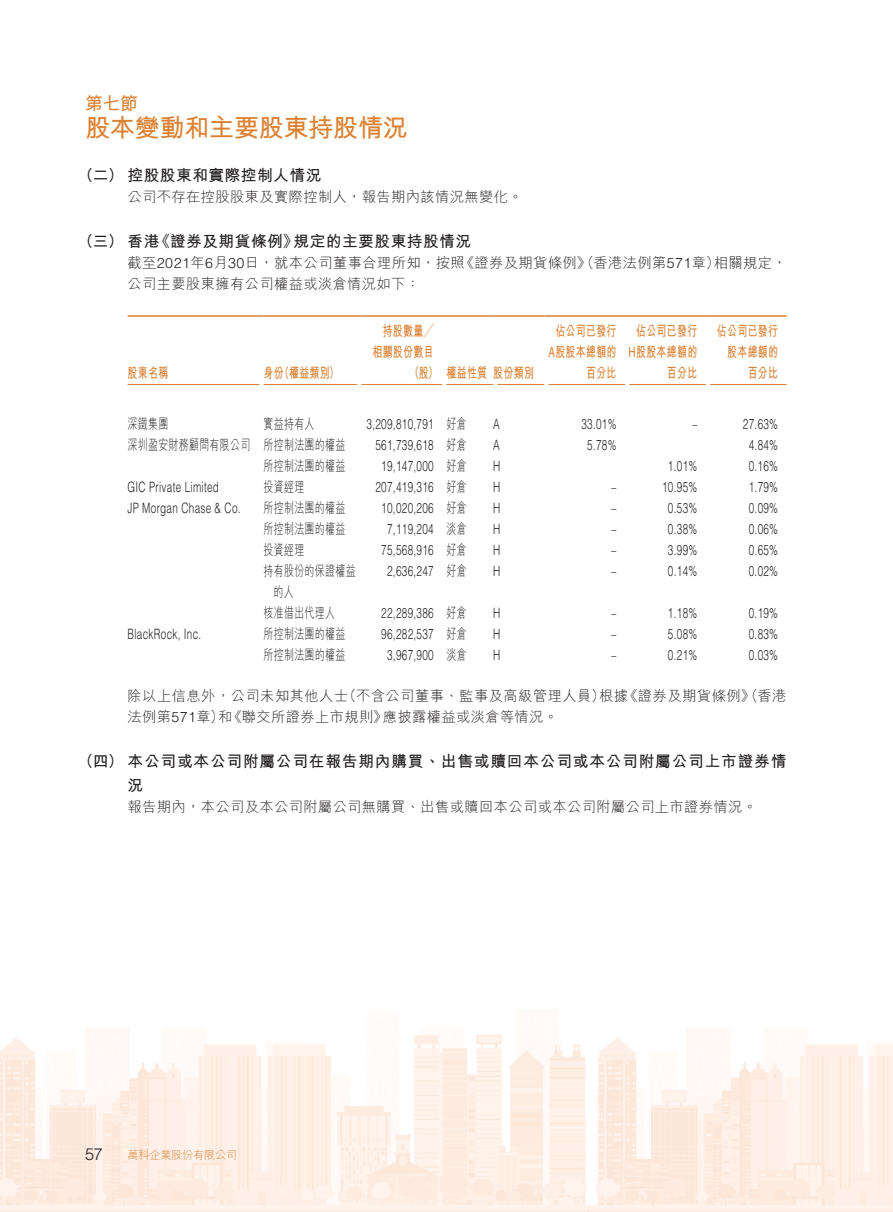
<style>
.page{position:relative;width:893px;height:1212px;background:#fff}
.page>*{position:absolute;margin:0;border:0;box-sizing:border-box;transform-origin:0 0}
.t1{font:700 25.5px "M Hei HK";letter-spacing:-.03em;color:#dc8132}
.t2{font:700 18px "M Hei HK";color:#dc8132}
.t3{font:300 16.5px "Helvetica LT Std";color:#231f20}
.t4{font:700 15.75px/24px "M Hei HK";letter-spacing:.045em;color:#231f20}
.t5{font:300 14.25px "Helvetica LT Std";letter-spacing:.03em;color:#231f20;scale:.7 1}
.t6{font:300 14.25px/21px "M Hei HK";letter-spacing:.03em;color:#231f20}
.t7{font:300 14.25px/21px "M Hei HK";letter-spacing:.03em;color:#231f20;scale:.7 1}
.t8{font:700 14.25px/21px "M Hei HK";letter-spacing:.03em;color:#dc8132;text-align:right;scale:.7 1}
.t9{font:300 11.25px "M Hei HK";letter-spacing:-.03em;color:#dc8132}
.s1{font-family:"Helvetica LT Std"}
.s2{font-family:"Helvetica LT Std";font-weight:400}
.s3{font-family:"M Hei HK"}
</style>
<div class="page">
<img style="left:0;top:1029px;width:893px;height:183px">
<hr style="left:128px;top:315px;width:136px;height:2px;background:#dc8132">
<hr style="left:264px;top:315px;width:97px;height:2px;background:#dc8132">
<hr style="left:361px;top:315px;width:132px;height:2px;background:#dc8132">
<hr style="left:493px;top:315px;width:51px;height:2px;background:#dc8132">
<hr style="left:544px;top:315px;width:81px;height:2px;background:#dc8132">
<hr style="left:625px;top:315px;width:81px;height:2px;background:#dc8132">
<hr style="left:706px;top:315px;width:81px;height:2px;background:#dc8132">
<hr style="left:128px;top:384px;width:131px;height:1px;background:#dc8132">
<hr style="left:264px;top:384px;width:93px;height:1px;background:#dc8132">
<hr style="left:361px;top:384px;width:81px;height:1px;background:#dc8132">
<hr style="left:446px;top:384px;width:47px;height:1px;background:#dc8132">
<hr style="left:497px;top:384px;width:47px;height:1px;background:#dc8132">
<hr style="left:549px;top:384px;width:76px;height:1px;background:#dc8132">
<hr style="left:629px;top:384px;width:77px;height:1px;background:#dc8132">
<hr style="left:710px;top:384px;width:77px;height:1px;background:#dc8132">
<p class="t2" style="left:85px;top:90px;width:54px">第七節</p>
<h1 class="t1" style="left:85px;top:109px;width:324px">股本變動和主要股東持股情況</h1>
<p class="t4" style="left:78px;top:162px;width:245px">（二）控股股東和實際控制人情況</p>
<p class="t6" style="left:128px;top:186px;width:397px">公司不存在控股股東及實際控制人，報告期內該情況無變化。</p>
<p class="t4" style="left:78px;top:228px;width:395px">（三）香港《證券及期貨條例》規定的主要股東持股情況</p>
<p class="t6" style="left:128px;top:252px;width:661px">截至<span class="s1">2021</span>年<span class="s1">6</span>月<span class="s1">30</span>日，就本公司董事合理所知，按照《證券及期貨條例》（香港法例第<span class="s1">571</span>章）相關規定，公司主要股東擁有公司權益或淡倉情況如下：</p>
<p class="t8" style="left:128px;top:361px;width:60px">股東名稱</p>
<p class="t8" style="left:264px;top:361px;width:109px">身份（權益類別）</p>
<p class="t8" style="left:383px;top:319px;width:74px">持股數量╱</p>
<p class="t8" style="left:372px;top:340px;width:89px">相關股份數目</p>
<p class="t8" style="left:409px;top:361px;width:179px">（股） 權益性質 股份類別</p>
<p class="t8" style="left:548px;top:319px;width:99px">佔公司已發行<br><span class="s2">A</span>股股本總額的百分比</p>
<p class="t8" style="left:629px;top:319px;width:100px">佔公司已發行<br><span class="s2">H</span>股股本總額的百分比</p>
<p class="t8" style="left:717px;top:319px;width:89px">佔公司已發行股本總額的百分比</p>
<p class="t7" style="left:128px;top:413px;width:60px">深鐵集團</p>
<p class="t7" style="left:264px;top:413px;width:74px">實益持有人</p>
<p class="t5" style="left:367px;top:415px;width:144px">3,209,810,791 <span class="s3">好倉</span></p>
<p class="t5" style="left:493px;top:415px;width:11px">A</p>
<p class="t5" style="left:581px;top:415px;width:52px">33.01%</p>
<p class="t5" style="left:692px;top:415px;width:9px">–</p>
<p class="t5" style="left:743px;top:415px;width:52px">27.63%</p>
<p class="t7" style="left:128px;top:434px;width:313px">深圳盈安財務顧問有限公司 所控制法團的權益</p>
<p class="t5" style="left:375px;top:436px;width:132px">561,739,618 <span class="s3">好倉</span></p>
<p class="t5" style="left:493px;top:436px;width:11px">A</p>
<p class="t5" style="left:587px;top:436px;width:43px">5.78%</p>
<p class="t5" style="left:749px;top:436px;width:43px">4.84%</p>
<p class="t7" style="left:264px;top:455px;width:118px">所控制法團的權益</p>
<p class="t5" style="left:381px;top:457px;width:123px">19,147,000 <span class="s3">好倉</span></p>
<p class="t5" style="left:493px;top:457px;width:12px">H</p>
<p class="t5" style="left:668px;top:457px;width:43px">1.01%</p>
<p class="t5" style="left:749px;top:457px;width:43px">0.16%</p>
<p class="t5" style="left:128px;top:478px;width:132px">GIC Private Limited</p>
<p class="t7" style="left:264px;top:476px;width:60px">投資經理</p>
<p class="t5" style="left:375px;top:478px;width:132px">207,419,316 <span class="s3">好倉</span></p>
<p class="t5" style="left:493px;top:478px;width:12px">H</p>
<p class="t5" style="left:612px;top:478px;width:9px">–</p>
<p class="t5" style="left:662px;top:478px;width:52px">10.95%</p>
<p class="t5" style="left:749px;top:478px;width:43px">1.79%</p>
<p class="t5" style="left:128px;top:499px;width:163px">JP Morgan Chase &amp; Co.</p>
<p class="t7" style="left:264px;top:497px;width:118px">所控制法團的權益</p>
<p class="t5" style="left:381px;top:499px;width:123px">10,020,206 <span class="s3">好倉</span></p>
<p class="t5" style="left:493px;top:499px;width:12px">H</p>
<p class="t5" style="left:612px;top:499px;width:9px">–</p>
<p class="t5" style="left:668px;top:499px;width:43px">0.53%</p>
<p class="t5" style="left:749px;top:499px;width:43px">0.09%</p>
<p class="t7" style="left:264px;top:518px;width:118px">所控制法團的權益</p>
<p class="t5" style="left:387px;top:520px;width:115px">7,119,204 <span class="s3">淡倉</span></p>
<p class="t5" style="left:493px;top:520px;width:12px">H</p>
<p class="t5" style="left:612px;top:520px;width:9px">–</p>
<p class="t5" style="left:668px;top:520px;width:43px">0.38%</p>
<p class="t5" style="left:749px;top:520px;width:43px">0.06%</p>
<p class="t7" style="left:264px;top:539px;width:60px">投資經理</p>
<p class="t5" style="left:381px;top:541px;width:123px">75,568,916 <span class="s3">好倉</span></p>
<p class="t5" style="left:493px;top:541px;width:12px">H</p>
<p class="t5" style="left:612px;top:541px;width:9px">–</p>
<p class="t5" style="left:668px;top:541px;width:43px">3.99%</p>
<p class="t5" style="left:749px;top:541px;width:43px">0.65%</p>
<p class="t7" style="left:274px;top:560px;width:119px;text-indent:-10px">持有股份的保證權益的人</p>
<p class="t5" style="left:387px;top:562px;width:115px">2,636,247 <span class="s3">好倉</span></p>
<p class="t5" style="left:493px;top:562px;width:12px">H</p>
<p class="t5" style="left:612px;top:562px;width:9px">–</p>
<p class="t5" style="left:668px;top:562px;width:43px">0.14%</p>
<p class="t5" style="left:749px;top:562px;width:43px">0.02%</p>
<p class="t7" style="left:264px;top:602px;width:104px">核准借出代理人</p>
<p class="t5" style="left:381px;top:604px;width:123px">22,289,386 <span class="s3">好倉</span></p>
<p class="t5" style="left:493px;top:604px;width:12px">H</p>
<p class="t5" style="left:612px;top:604px;width:9px">–</p>
<p class="t5" style="left:668px;top:604px;width:43px">1.18%</p>
<p class="t5" style="left:749px;top:604px;width:43px">0.19%</p>
<p class="t5" style="left:128px;top:625px;width:107px">BlackRock, Inc.</p>
<p class="t7" style="left:264px;top:623px;width:118px">所控制法團的權益</p>
<p class="t5" style="left:381px;top:625px;width:123px">96,282,537 <span class="s3">好倉</span></p>
<p class="t5" style="left:493px;top:625px;width:12px">H</p>
<p class="t5" style="left:612px;top:625px;width:9px">–</p>
<p class="t5" style="left:668px;top:625px;width:43px">5.08%</p>
<p class="t5" style="left:749px;top:625px;width:43px">0.83%</p>
<p class="t7" style="left:264px;top:644px;width:118px">所控制法團的權益</p>
<p class="t5" style="left:387px;top:646px;width:115px">3,967,900 <span class="s3">淡倉</span></p>
<p class="t5" style="left:493px;top:646px;width:12px">H</p>
<p class="t5" style="left:612px;top:646px;width:9px">–</p>
<p class="t5" style="left:668px;top:646px;width:43px">0.21%</p>
<p class="t5" style="left:749px;top:646px;width:43px">0.03%</p>
<p class="t6" style="left:128px;top:684px;width:660px">除以上信息外，公司未知其他人士（不含公司董事、監事及高級管理人員）根據《證券及期貨條例》（香港法例第<span class="s1">571</span>章）和《聯交所證券上市規則》應披露權益或淡倉等情況。</p>
<p class="t4" style="left:128px;top:747px;width:660px;text-indent:-50px">（四）本公司或本公司附屬公司在報告期內購買、出售或贖回本公司或本公司附屬公司上市證券情況</p>
<p class="t6" style="left:128px;top:795px;width:631px">報告期內，本公司及本公司附屬公司無購買、出售或贖回本公司或本公司附屬公司上市證券情況。</p>
<p class="t3" style="left:85px;top:1144px;width:19px">57</p>
<p class="t9" style="left:128px;top:1146px;width:111px">萬科企業股份有限公司</p>
</div>
